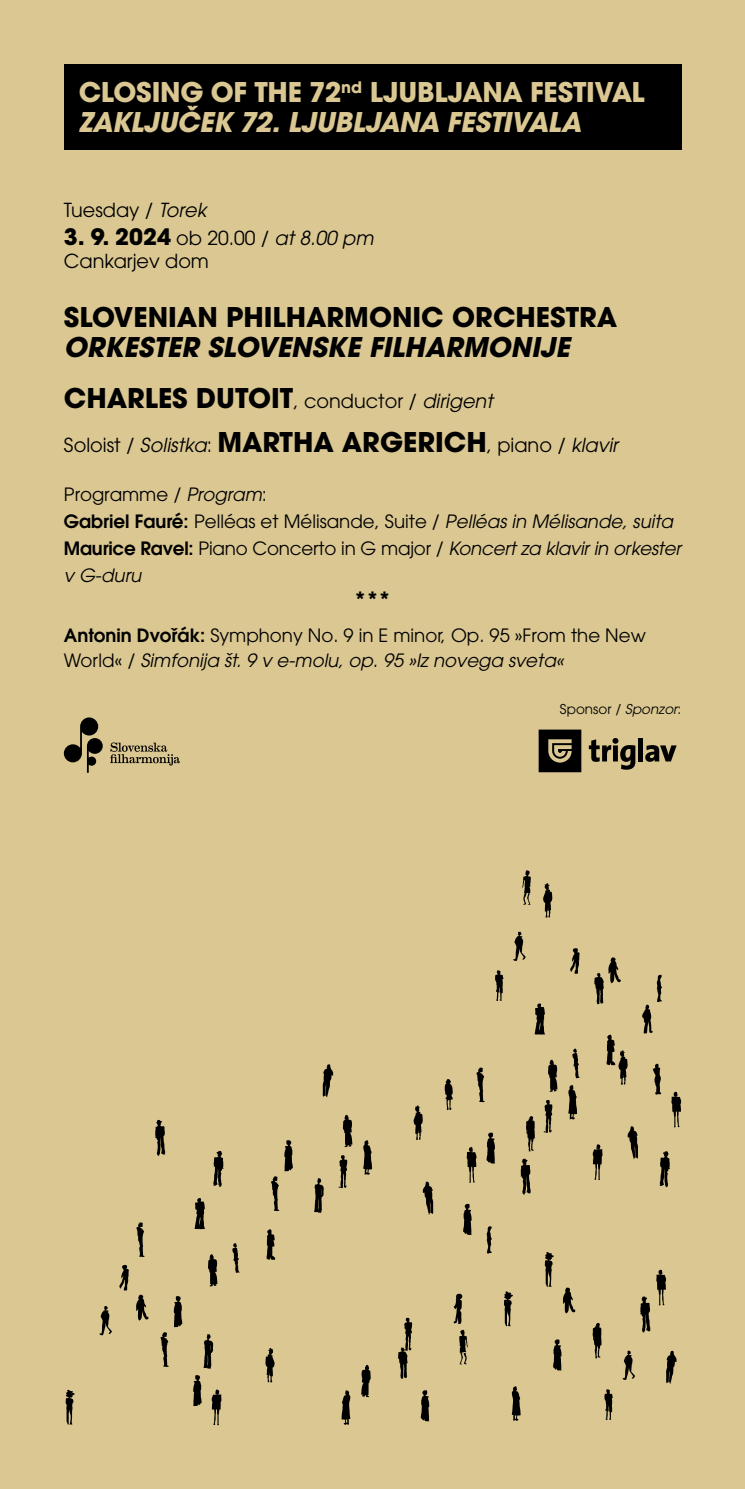
<style>
.page{position:relative;width:745px;height:1489px;background:#fff}
.page>*{position:absolute;margin:0;border:0;box-sizing:border-box;transform-origin:0 0}
.t1{font:700 27px/30px "ITC Avant Garde Pro";letter-spacing:-.01em;color:#dac792}
.t2{font:italic 700 27px/51.2px "ITC Avant Garde Pro";color:#000}
.t3{font:700 27px "ITC Avant Garde Pro";color:#000}
.t4{font:700 22.5px "ITC Avant Garde Pro";color:#000}
.t5{font:19.25px "ITC Avant Garde Pro";color:#000}
.t6{font:italic 18.25px/27px "ITC Avant Garde Pro";color:#000}
.t7{font:18.25px/37.8px "ITC Avant Garde Pro";color:#000}
.t8{font:13.5px "ITC Avant Garde Pro";letter-spacing:.005em;color:#000}
.s1{font-style:italic}
.s2{font-weight:400;font-size:19.25px}
.s3{font-weight:400;font-style:italic;font-size:19.25px}
.s4{font-style:normal}
.s5{font-weight:400;font-style:normal;font-size:19.25px}
.s6{font-weight:700;font-size:27px}
.s7{font-weight:600;font-style:normal}
.s8{font-weight:700}
.s9{font-weight:600}
</style>
<div class="page">
<div style="left:0;top:0;width:744px;height:1488px;background:#dac792"></div>
<div style="left:64px;top:64px;width:616px;height:85px;background:#000"></div>
<svg style="left:64px;top:717px;width:39px;height:55px"></svg>
<svg style="left:110px;top:742px;width:70px;height:23px"></svg>
<svg style="left:588px;top:738px;width:47px;height:31px"></svg>
<div style="left:637px;top:738px;width:5px;height:23px;background:#000"></div>
<svg style="left:645px;top:745px;width:31px;height:16px"></svg>
<svg style="left:538px;top:729px;width:43px;height:43px;background:#302c20"></svg>
<svg style="left:568px;top:1085px;width:8px;height:34px"></svg>
<svg style="left:476px;top:1067px;width:8px;height:35px"></svg>
<svg style="left:136px;top:1222px;width:9px;height:34px"></svg>
<svg style="left:526px;top:1116px;width:8px;height:35px"></svg>
<svg style="left:671px;top:1091px;width:9px;height:36px"></svg>
<svg style="left:520px;top:1158px;width:10px;height:36px"></svg>
<svg style="left:155px;top:1119px;width:10px;height:36px"></svg>
<svg style="left:659px;top:1151px;width:10px;height:36px"></svg>
<svg style="left:627px;top:1126px;width:10px;height:33px"></svg>
<svg style="left:486px;top:1132px;width:8px;height:31px"></svg>
<svg style="left:193px;top:1375px;width:8px;height:30px"></svg>
<svg style="left:543px;top:1100px;width:9px;height:32px"></svg>
<svg style="left:548px;top:1059px;width:9px;height:32px"></svg>
<svg style="left:208px;top:1254px;width:9px;height:32px"></svg>
<svg style="left:486px;top:1226px;width:5px;height:27px"></svg>
<svg style="left:652px;top:1063px;width:8px;height:31px"></svg>
<svg style="left:534px;top:1003px;width:11px;height:31px"></svg>
<svg style="left:194px;top:1198px;width:11px;height:31px"></svg>
<svg style="left:606px;top:1034px;width:21px;height:50px"></svg>
<svg style="left:266px;top:1229px;width:9px;height:30px"></svg>
<svg style="left:642px;top:974px;width:19px;height:59px"></svg>
<svg style="left:572px;top:1048px;width:7px;height:30px"></svg>
<svg style="left:232px;top:1243px;width:8px;height:29px"></svg>
<svg style="left:503px;top:1291px;width:9px;height:35px"></svg>
<svg style="left:66px;top:1389px;width:9px;height:35px"></svg>
<svg style="left:544px;top:1252px;width:9px;height:34px"></svg>
<svg style="left:453px;top:1293px;width:9px;height:30px"></svg>
<svg style="left:363px;top:1140px;width:9px;height:34px"></svg>
<svg style="left:341px;top:1390px;width:9px;height:34px"></svg>
<svg style="left:511px;top:1386px;width:9px;height:34px"></svg>
<svg style="left:160px;top:1332px;width:9px;height:34px"></svg>
<svg style="left:592px;top:1323px;width:9px;height:35px"></svg>
<svg style="left:656px;top:1269px;width:9px;height:36px"></svg>
<svg style="left:466px;top:1146px;width:10px;height:36px"></svg>
<svg style="left:211px;top:1389px;width:10px;height:35px"></svg>
<svg style="left:592px;top:1144px;width:10px;height:35px"></svg>
<svg style="left:640px;top:1296px;width:10px;height:36px"></svg>
<svg style="left:413px;top:1105px;width:9px;height:34px"></svg>
<svg style="left:265px;top:1348px;width:9px;height:34px"></svg>
<svg style="left:543px;top:883px;width:9px;height:34px"></svg>
<svg style="left:422px;top:1181px;width:11px;height:33px"></svg>
<svg style="left:322px;top:1064px;width:11px;height:33px"></svg>
<svg style="left:666px;top:1350px;width:10px;height:33px"></svg>
<svg style="left:459px;top:1329px;width:8px;height:35px"></svg>
<svg style="left:522px;top:870px;width:8px;height:35px"></svg>
<svg style="left:553px;top:1339px;width:8px;height:31px"></svg>
<svg style="left:314px;top:1178px;width:9px;height:34px"></svg>
<svg style="left:203px;top:1334px;width:10px;height:34px"></svg>
<svg style="left:213px;top:1150px;width:10px;height:36px"></svg>
<svg style="left:463px;top:1203px;width:8px;height:31px"></svg>
<svg style="left:271px;top:1140px;width:22px;height:70px"></svg>
<svg style="left:420px;top:1390px;width:9px;height:31px"></svg>
<svg style="left:174px;top:1296px;width:8px;height:30px"></svg>
<svg style="left:338px;top:1155px;width:9px;height:33px"></svg>
<svg style="left:398px;top:1317px;width:14px;height:61px"></svg>
<svg style="left:342px;top:1114px;width:10px;height:32px"></svg>
<svg style="left:361px;top:1364px;width:9px;height:32px"></svg>
<svg style="left:594px;top:957px;width:26px;height:47px"></svg>
<svg style="left:136px;top:1294px;width:12px;height:26px"></svg>
<svg style="left:563px;top:1287px;width:12px;height:26px"></svg>
<svg style="left:570px;top:948px;width:9px;height:25px"></svg>
<svg style="left:119px;top:1265px;width:10px;height:25px"></svg>
<svg style="left:495px;top:970px;width:8px;height:30px"></svg>
<svg style="left:604px;top:1389px;width:8px;height:30px"></svg>
<svg style="left:513px;top:931px;width:12px;height:29px"></svg>
<svg style="left:99px;top:1306px;width:13px;height:29px"></svg>
<svg style="left:622px;top:1350px;width:12px;height:29px"></svg>
<svg style="left:444px;top:1079px;width:8px;height:31px"></svg>
<h1 class="t1" style="left:79px;top:77px;width:567px">CLOSING OF THE 72<sup>nd</sup> LJUBLJANA FESTIVAL<br><span class="s1">ZAKLJUČEK 72. LJUBLJANA FESTIVALA</span></h1>
<p class="t5" style="left:64px;top:198px;width:144px">Tuesday / <span class="s1">Torek</span></p>
<p class="t4" style="left:64px;top:221px;width:311px">3. 9. 2024 <span class="s2">ob 20.00 /</span> <span class="s3">at 8.00 pm</span></p>
<p class="t5" style="left:64px;top:249px;width:147px">Cankarjev dom</p>
<h1 class="t3" style="left:64px;top:299px;width:554px">SLOVENIAN PHILHARMONIC ORCHESTRA</h1>
<h1 class="t2" style="left:64px;top:321px;width:507px">ORKESTER SLOVENSKE FILHARMONIJE<br><span class="s4">CHARLES DUTOIT</span><span class="s5">, conductor /</span> <span class="s2">dirigent</span></h1>
<p class="t5" style="left:64px;top:433px;width:555px">Soloist / <span class="s1">Solistka</span>: <span class="s6">MARTHA ARGERICH</span>, piano / <span class="s1">klavir</span></p>
<p class="t6" style="left:64px;top:480px;width:618px"><span class="s4">Programme /</span> Program<span class="s4">:<br></span><span class="s7">Gabriel Fauré:</span> <span class="s4">Pelléas et Mélisande, Suite /</span> Pelléas in Mélisande, suita <span class="s7">Maurice Ravel:</span> <span class="s4">Piano Concerto in G major /</span> Koncert za klavir in orkester v G-duru</p>
<p class="t7" style="left:64px;top:578px;width:583px;text-indent:290px"><span class="s8">***<br></span><span class="s9">Antonin Dvořák:</span> Symphony No. 9 in E minor, Op. 95 »From the New</p>
<p class="t6" style="left:64px;top:646px;width:501px"><span class="s4">World« /</span> Simfonija št. 9 v e-molu, op. 95 »Iz novega sveta«</p>
<p class="t8" style="left:559px;top:700px;width:123px">Sponsor / <span class="s1">Sponzor</span>:</p>
</div>
